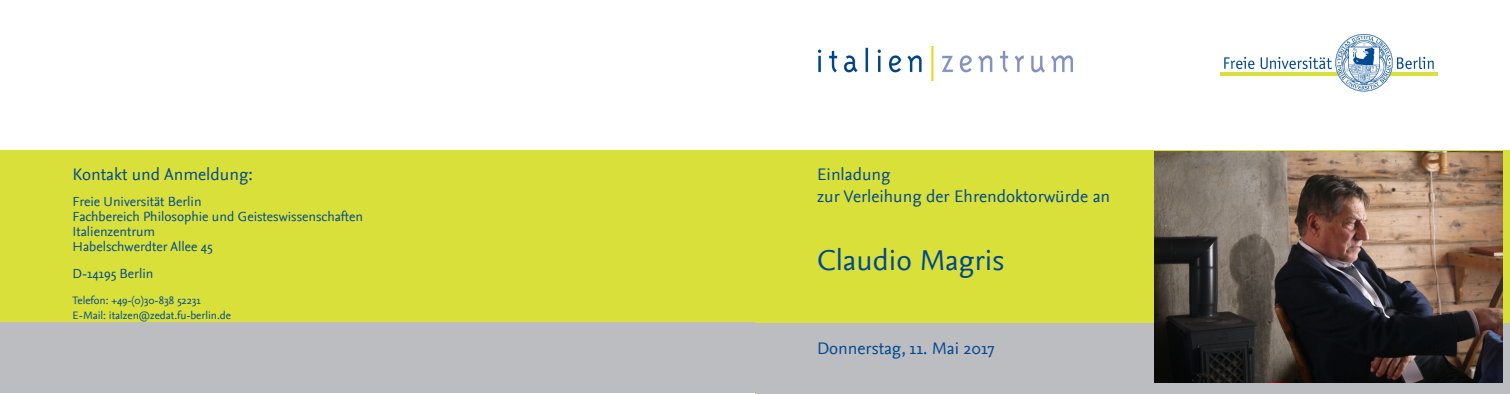
<style>
.page{position:relative;width:1510px;height:394px;background:#fff}
.page>*{position:absolute;margin:0;border:0;box-sizing:border-box;transform-origin:0 0}
.Headline{font:30px "Nexus Sans";color:#014890}
.Headline-2{font:17.5px "Nexus Sans";color:#014890}
.Headline-3{font:13.75px "Nexus Sans";color:#014890}
.Headline-4{font:11.25px "Nexus Sans";color:#014890}
</style>
<div class="page">
<svg style="left:1224px;top:57px;width:30px;height:12px"></svg>
<hr style="left:1220px;top:72px;width:217px;height:3px;background:#d8e03d">
<svg style="left:1260px;top:34px;width:173px;height:57px"></svg>
<div style="left:755px;top:321px;width:754px;height:72px;background:#bcbdc0"></div>
<div style="left:755px;top:150px;width:754px;height:172px;background:#d8e039"></div>
<img style="left:819px;top:47px;width:253px;height:33px">
<div style="left:0;top:150px;width:755px;height:174px;background:#d8e039"></div>
<div style="left:0;top:322px;width:755px;height:71px;background:#bcbdc0"></div>
<img style="left:1155px;top:151px;width:347px;height:231px">
<p class="Headline-2" style="left:73px;top:164px;width:182px">Kontakt und Anmeldung:</p>
<p class="Headline-3" style="left:73px;top:194px;width:130px">Freie Universität Berlin</p>
<p class="Headline-3" style="left:73px;top:209px;width:292px">Fachbereich Philosophie und Geisteswissenschaften</p>
<p class="Headline-3" style="left:73px;top:224px;width:84px">Italienzentrum</p>
<p class="Headline-3" style="left:73px;top:239px;width:141px">Habelschwerdter Allee 45</p>
<p class="Headline-3" style="left:73px;top:265px;width:82px">D-14195 Berlin</p>
<p class="Headline-4" style="left:73px;top:293px;width:130px">Telefon: +49-(0)30-838 52231</p>
<p class="Headline-4" style="left:73px;top:308px;width:160px">E-Mail: italzen@zedat.fu-berlin.de</p>
<p class="Headline-2" style="left:817px;top:164px;width:75px">Einladung</p>
<p class="Headline-2" style="left:817px;top:186px;width:295px">zur Verleihung der Ehrendoktorwürde an</p>
<p class="Headline" style="left:817px;top:243px;width:189px">Claudio Magris</p>
<p class="Headline-2" style="left:817px;top:338px;width:179px">Donnerstag, 11. Mai 2017</p>
</div>
